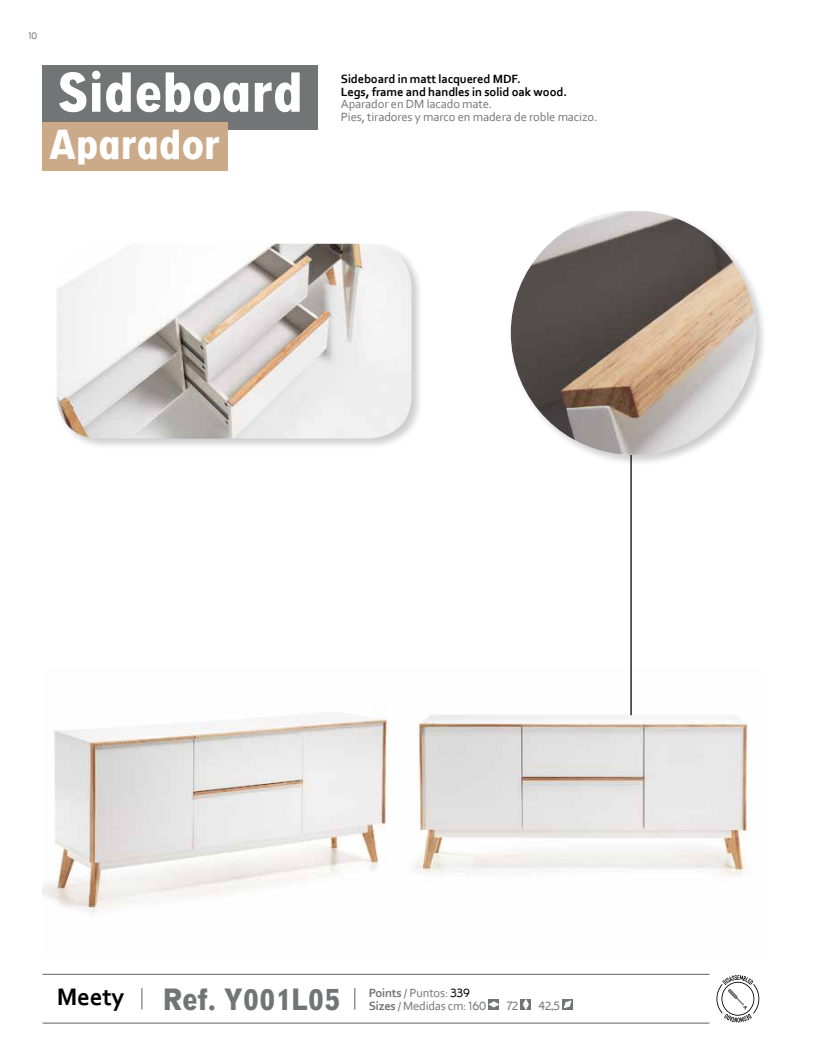
<style>
.page{position:relative;width:823px;height:1063px;background:#fff}
.page>*{position:absolute;margin:0;border:0;box-sizing:border-box;transform-origin:0 0}
.t1{font:700 condensed 50px "Digi Grotesk LT";letter-spacing:-.01em;color:#fff}
.t2{font:700 condensed 37.5px "Digi Grotesk LT";letter-spacing:-.01em;color:#fff}
.t3{font:700 condensed 27.5px "Digi Grotesk LT";letter-spacing:-.01em;color:#737475}
.t4{font:700 25px "Corbel";letter-spacing:-.01em;color:#000}
.t5{font:12.5px "Corbel";letter-spacing:-.01em;color:#737475}
.t6{font:700 12.5px/12.5px "Corbel";letter-spacing:-.01em;color:#000}
.t7{font:12.5px "Corinthian Light Plain";color:#737475}
.t8{font:10px "Corinthian Light Plain";color:#737475}
.s1{font-weight:700}
.s2{font-family:"Corinthian Light Plain";color:#000}
.s3{font-family:"Corinthian Light Plain"}
</style>
<div class="page">
<img style="left:43px;top:666px;width:705px;height:247px">
<hr style="left:630px;top:455px;width:1px;height:260px;background:#000">
<div style="left:508px;top:209px;width:259px;height:258px;background:#000;opacity:.2"></div>
<img style="left:510px;top:211px;width:245px;height:244px">
<div style="left:55px;top:242px;width:368px;height:208px;background:#000;opacity:.2"></div>
<img style="left:57px;top:244px;width:354px;height:195px">
<hr style="left:43px;top:974px;width:666px;height:1px;background:#000">
<hr style="left:43px;top:1023px;width:666px;height:1px;background:#000">
<div style="left:43px;top:65px;width:274px;height:65px;background:#737475"></div>
<div style="left:43px;top:122px;width:184px;height:49px;background:#cbaa89"></div>
<svg style="left:354px;top:988px;width:1px;height:22px"></svg>
<div style="left:488px;top:999px;width:11px;height:11px;background:#737475"></div>
<svg style="left:489px;top:1002px;width:9px;height:5px"></svg>
<div style="left:520px;top:999px;width:11px;height:11px;background:#737475"></div>
<svg style="left:523px;top:1000px;width:5px;height:9px"></svg>
<svg style="left:562px;top:999px;width:10px;height:11px"></svg>
<svg style="left:564px;top:1001px;width:6px;height:7px"></svg>
<svg style="left:141px;top:988px;width:1px;height:21px"></svg>
<svg style="left:716px;top:975px;width:42px;height:48px"></svg>
<p class="t8" style="left:28px;top:30px;width:10px">10</p>
<h1 class="t1" style="left:57px;top:59px;width:248px">Sideboard</h1>
<h2 class="t2" style="left:50px;top:119px;width:172px">Aparador</h2>
<p class="t6" style="left:341px;top:73px;width:227px">Sideboard in matt lacquered MDF.<br>Legs, frame and handles in solid oak wood.</p>
<p class="t5" style="left:341px;top:96px;width:153px">Aparador en DM lacado mate.</p>
<p class="t5" style="left:341px;top:109px;width:258px">Pies, tiradores y marco en madera de roble macizo.</p>
<h3 class="t3" style="left:163px;top:980px;width:179px">Ref. Y001L05</h3>
<p class="t5" style="left:369px;top:985px;width:102px"><span class="s1">Points</span> / Puntos: <span class="s2">339</span></p>
<h3 class="t4" style="left:57px;top:981px;width:69px">Meety</h3>
<p class="t5" style="left:369px;top:998px;width:119px"><span class="s1">Sizes</span> / Medidas cm: <span class="s3">160</span></p>
<p class="t7" style="left:506px;top:998px;width:13px">72</p>
<p class="t7" style="left:538px;top:998px;width:23px">42,5</p>
</div>
